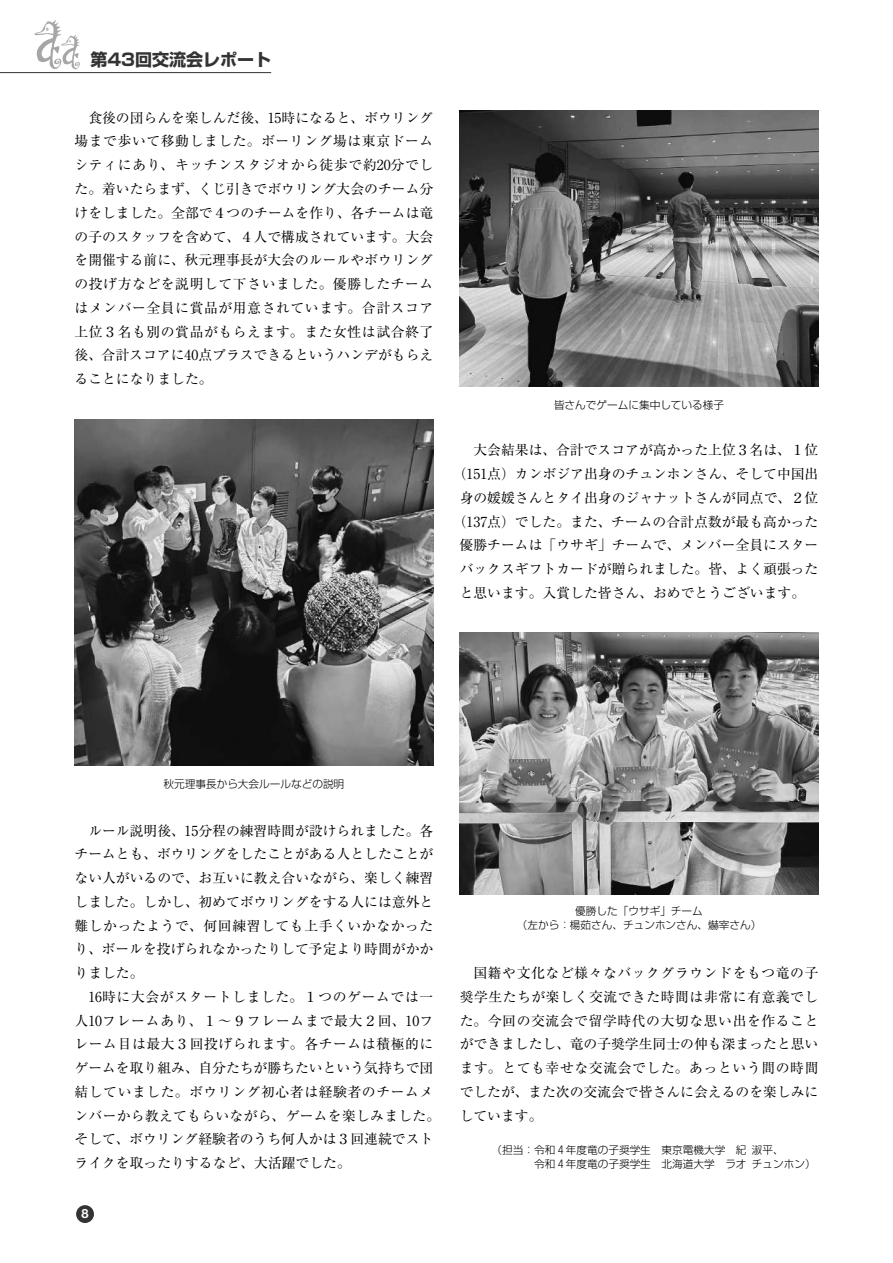
<style>
.page{position:relative;width:893px;height:1263px;background:#fff}
.page>*{position:absolute;margin:0;border:0;box-sizing:border-box;transform-origin:0 0}
.t1{font:700 16.95px "Shin Go Pr 6";color:#333}
.t2{font:13.8px/23.7px "Ryumin Pr 6";color:#000;text-align:justify}
.t3{font:13.8px/23.7px "Ryumin Pr 6";letter-spacing:.02em;color:#000}
.t4{font:700 12.75px "Helvetica Neue LT Std";color:#fff}
.t5{font:300 10.65px/13.8px "Shin Go Pr 6";color:#000;text-align:center}
</style>
<div class="page">
<div style="left:76px;top:1205px;width:18px;height:18px;background:#333;border-radius:50%"></div>
<svg style="left:35px;top:20px;width:45px;height:49px"></svg>
<hr style="left:0;top:72px;width:271px;height:1px;background:#333">
<img style="left:75px;top:419px;width:358px;height:346px">
<img style="left:460px;top:111px;width:358px;height:276px">
<img style="left:460px;top:633px;width:358px;height:262px">
<p class="t1" style="left:90px;top:46px;width:182px">第43回交流会レポート</p>
<p class="t2" style="left:75px;top:105px;width:360px;text-indent:14px">食後の団らんを楽しんだ後、15時になると、ボウリング場まで歩いて移動しました。ボーリング場は東京ドームシティにあり、キッチンスタジオから徒歩で約20分でした。着いたらまず、くじ引きでボウリング大会のチーム分けをしました。全部で4つのチームを作り、各チームは竜の子のスタッフを含めて、4人で構成されています。大会を開催する前に、秋元理事長が大会のルールやボウリングの投げ方などを説明して下さいました。優勝したチームはメンバー全員に賞品が用意されています。合計スコア上位3名も別の賞品がもらえます。また女性は試合終了後、合計スコアに40点プラスできるというハンデがもらえることになりました。</p>
<p class="t5" style="left:554px;top:397px;width:172px">皆さんでゲームに集中している様子</p>
<p class="t2" style="left:473px;top:438px;width:346px">大会結果は、合計でスコアが高かった上位3名は、1位</p>
<p class="t2" style="left:453px;top:461px;width:367px">（151点）カンボジア出身のチュンホンさん、そして中国出</p>
<p class="t2" style="left:460px;top:485px;width:360px">身の媛媛さんとタイ出身のジャナットさんが同点で、2位</p>
<p class="t2" style="left:453px;top:509px;width:367px">（137点）でした。また、チームの合計点数が最も高かった</p>
<p class="t2" style="left:460px;top:533px;width:360px">優勝チームは「ウサギ」チームで、メンバー全員にスター</p>
<p class="t2" style="left:460px;top:556px;width:360px">バックスギフトカードが贈られました。皆、よく頑張った</p>
<p class="t2" style="left:460px;top:580px;width:347px">と思います。入賞した皆さん、おめでとうございます。</p>
<p class="t5" style="left:164px;top:776px;width:182px">秋元理事長から大会ルールなどの説明</p>
<p class="t2" style="left:75px;top:818px;width:360px;text-indent:14px">ルール説明後、15分程の練習時間が設けられました。各チームとも、ボウリングをしたことがある人としたことがない人がいるので、お互いに教え合いながら、楽しく練習しました。しかし、初めてボウリングをする人には意外と難しかったようで、何回練習しても上手くいかなかったり、ボールを投げられなかったりして予定より時間がかかりました。</p>
<p class="t3" style="left:75px;top:984px;width:367px;text-indent:14px">16時に大会がスタートしました。1つのゲームでは一人10フレームあり、1〜9フレームまで最大2回、10フレーム目は最大3回投げられます。各チームは積極的にゲームを取り組み、自分たちが勝ちたいという気持ちで団結していました。ボウリング初心者は経験者のチームメンバーから教えてもらいながら、ゲームを楽しみました。そして、ボウリング経験者のうち何人かは3回連続でストライクを取ったりするなど、大活躍でした。</p>
<p class="t4" style="left:81px;top:1206px;width:9px">8</p>
<p class="t5" style="left:517px;top:903px;width:246px">優勝した「ウサギ」チーム<br>（左から：楊茹さん、チュンホンさん、爀宰さん）</p>
<p class="t2" style="left:460px;top:960px;width:360px;text-indent:14px">国籍や文化など様々なバックグラウンドをもつ竜の子奨学生たちが楽しく交流できた時間は非常に有意義でした。今回の交流会で留学時代の大切な思い出を作ることができましたし、竜の子奨学生同士の仲も深まったと思います。とても幸せな交流会でした。あっという間の時間でしたが、また次の交流会で皆さんに会えるのを楽しみにしています。</p>
<p class="t5" style="left:460px;top:1142px;width:357px;text-align:left">　　　 （担当：令和 4 年度竜の子奨学生　東京電機大学　紀 淑平、<br>　　　　　　　令和 4 年度竜の子奨学生　北海道大学　ラオ チュンホン）</p>
</div>
